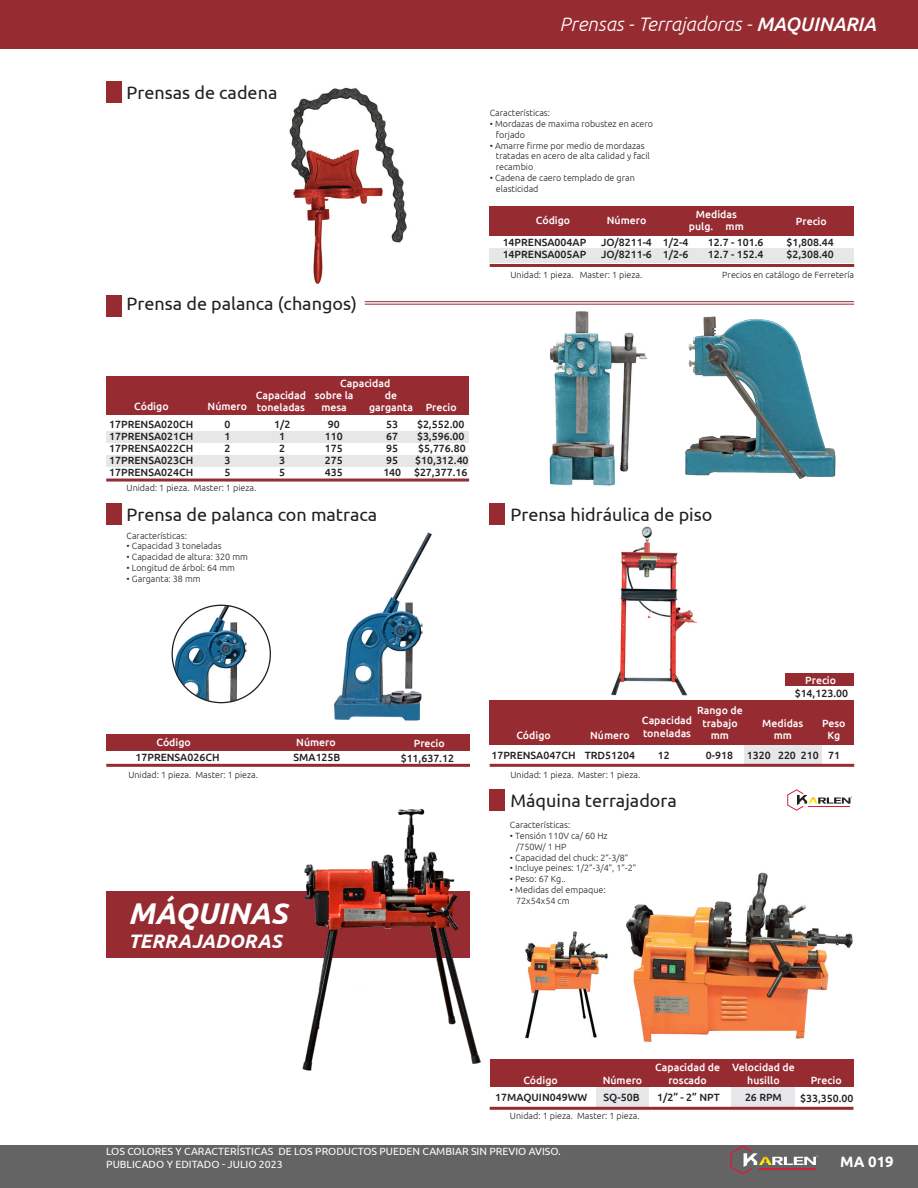
<style>
.page{position:relative;width:918px;height:1188px;background:#fff}
.page>*{position:absolute;margin:0;border:0;box-sizing:border-box;transform-origin:0 0}
.t1{font:italic 700 30px "Ubuntu";color:#fff}
.t2{font:italic 300 19.5px "Ubuntu";color:#fff}
.t3{font:italic 700 19.5px "Ubuntu";color:#fff}
.t4{font:18px "Ubuntu";color:#231f20}
.t5{font:700 15px "Ubuntu";color:#fff}
.t6{font:500 10.5px/12px "Ubuntu";color:#231f20}
.t7{font:500 10.5px/12.6px "Ubuntu";color:#fff;text-align:center}
.t8{font:10.5px/12.6px "Ubuntu";color:#fff}
.t9{font:300 9px/10.8px "Ubuntu";color:#231f20}
.s1{font-weight:500}
</style>
<div class="page">
<div style="left:0;top:0;width:918px;height:49px;background:#972b32"></div>
<div style="left:1px;top:1145px;width:917px;height:43px;background:#646465"></div>
<svg style="left:730px;top:1146px;width:88px;height:29px"></svg>
<hr style="left:365px;top:301px;width:489px;height:1px;background:#972b32">
<hr style="left:365px;top:304px;width:489px;height:1px;background:#972b32">
<img style="left:685px;top:316px;width:151px;height:163px">
<img style="left:549px;top:311px;width:98px;height:175px">
<hr style="left:106px;top:479px;width:363px;height:3px;background:#972b32">
<div style="left:106px;top:295px;width:15px;height:22px;background:#972b32"></div>
<div style="left:106px;top:376px;width:363px;height:39px;background:#972b32"></div>
<div style="left:106px;top:431px;width:363px;height:12px;background:#e6e7e9"></div>
<div style="left:106px;top:455px;width:363px;height:11px;background:#e6e7e9"></div>
<img style="left:289px;top:87px;width:118px;height:197px">
<div style="left:106px;top:81px;width:15px;height:22px;background:#972b32"></div>
<div style="left:490px;top:206px;width:364px;height:29px;background:#972b32"></div>
<div style="left:490px;top:248px;width:364px;height:15px;background:#e6e7e9"></div>
<hr style="left:490px;top:264px;width:364px;height:3px;background:#972b32">
<img style="left:611px;top:526px;width:86px;height:170px">
<img style="left:334px;top:532px;width:98px;height:189px">
<img style="left:172px;top:605px;width:98px;height:98px;border-radius:49px">
<div style="left:744px;top:745px;width:77px;height:19px;background:#e6e7e9"></div>
<hr style="left:490px;top:764px;width:364px;height:3px;background:#972b32">
<hr style="left:106px;top:764px;width:364px;height:3px;background:#972b32">
<div style="left:490px;top:700px;width:364px;height:45px;background:#972b32"></div>
<div style="left:786px;top:673px;width:68px;height:13px;background:#972b32"></div>
<div style="left:490px;top:503px;width:15px;height:22px;background:#972b32"></div>
<div style="left:106px;top:734px;width:364px;height:16px;background:#972b32"></div>
<div style="left:106px;top:503px;width:15px;height:22px;background:#972b32"></div>
<div style="left:596px;top:1088px;width:53px;height:19px;background:#e6e7e9"></div>
<div style="left:732px;top:1088px;width:63px;height:19px;background:#e6e7e9"></div>
<img style="left:626px;top:872px;width:227px;height:170px">
<img style="left:525px;top:931px;width:83px;height:107px">
<div style="left:490px;top:789px;width:15px;height:22px;background:#972b32"></div>
<div style="left:490px;top:1060px;width:363px;height:27px;background:#972b32"></div>
<hr style="left:490px;top:1107px;width:363px;height:3px;background:#972b32">
<svg style="left:787px;top:789px;width:65px;height:22px"></svg>
<div style="left:106px;top:891px;width:364px;height:67px;background:#972b32"></div>
<img style="left:302px;top:808px;width:178px;height:263px">
<h3 class="t4" style="left:127px;top:81px;width:152px">Prensas de cadena</h3>
<h3 class="t4" style="left:127px;top:293px;width:232px">Prensa de palanca (changos)</h3>
<h2 class="t2" style="left:560px;top:12px;width:318px">Prensas - Terrajadoras - <span class="s1">MAQUINARIA</span></h2>
<p class="t9" style="left:490px;top:107px;width:62px">Características:</p>
<p class="t9" style="left:496px;top:118px;width:159px;text-indent:-6px">• Mordazas de maxima robustez en acero forjado</p>
<p class="t9" style="left:496px;top:140px;width:155px;text-indent:-6px">• Amarre firme por medio de mordazas tratadas en acero de alta calidad y facil recambio</p>
<p class="t9" style="left:496px;top:172px;width:140px;text-indent:-6px">• Cadena de caero templado de gran elasticidad</p>
<p class="t7" style="left:536px;top:213px;width:36px">Código</p>
<p class="t7" style="left:607px;top:213px;width:41px">Número</p>
<p class="t7" style="left:796px;top:214px;width:32px">Precio</p>
<p class="t7" style="left:689px;top:207px;width:56px">Medidas pulg. mm</p>
<p class="t6" style="left:503px;top:235px;width:85px;line-height:12.6px">14PRENSA004AP<br>14PRENSA005AP</p>
<p class="t6" style="left:663px;top:236px;width:27px">1/2-4</p>
<p class="t6" style="left:708px;top:236px;width:57px">12.7 - 101.6</p>
<p class="t6" style="left:601px;top:235px;width:52px;line-height:12.6px">JO/8211-4<br>JO/8211-6</p>
<p class="t6" style="left:787px;top:235px;width:49px;line-height:12.6px">$1,808.44 $2,308.40</p>
<p class="t9" style="left:722px;top:269px;width:133px">Precios en catálogo de Ferretería</p>
<p class="t6" style="left:663px;top:248px;width:27px">1/2-6</p>
<p class="t6" style="left:708px;top:248px;width:57px">12.7 - 152.4</p>
<p class="t9" style="left:511px;top:269px;width:133px">Unidad: 1 pieza. Master: 1 pieza.</p>
<p class="t7" style="left:340px;top:376px;width:52px">Capacidad</p>
<p class="t7" style="left:315px;top:388px;width:40px">sobre la mesa</p>
<p class="t7" style="left:134px;top:399px;width:36px">Código</p>
<p class="t7" style="left:256px;top:388px;width:52px;text-align:left">Capacidad toneladas</p>
<p class="t7" style="left:208px;top:399px;width:41px">Número</p>
<p class="t7" style="left:369px;top:388px;width:45px">de garganta</p>
<p class="t7" style="left:426px;top:401px;width:32px">Precio</p>
<p class="t6" style="left:224px;top:418px;width:7px;text-align:justify">0<br>1<br>2<br>3<br>5</p>
<p class="t6" style="left:274px;top:418px;width:18px;text-align:center">1/2<br>1<br>2<br>3<br>5</p>
<p class="t6" style="left:325px;top:418px;width:19px">90<br>110<br>175<br>275<br>435</p>
<p class="t9" style="left:127px;top:482px;width:131px">Unidad: 1 pieza. Master: 1 pieza.</p>
<p class="t6" style="left:109px;top:418px;width:86px;text-align:justify">17PRENSA020CH 17PRENSA021CH 17PRENSA022CH 17PRENSA023CH 17PRENSA024CH</p>
<p class="t6" style="left:383px;top:418px;width:19px">53<br>67<br>95<br>95<br>140</p>
<h3 class="t4" style="left:127px;top:504px;width:252px">Prensa de palanca con matraca</h3>
<p class="t9" style="left:127px;top:530px;width:62px">Características:</p>
<p class="t9" style="left:127px;top:541px;width:97px">• Capacidad 3 toneladas</p>
<p class="t9" style="left:127px;top:551px;width:123px">• Capacidad de altura: 320 mm</p>
<p class="t9" style="left:127px;top:562px;width:110px">• Longitud de árbol: 64 mm</p>
<p class="t9" style="left:127px;top:573px;width:76px">• Garganta: 38 mm</p>
<p class="t6" style="left:414px;top:418px;width:56px;text-align:center">$2,552.00 $3,596.00 $5,776.80 $10,312.40 $27,377.16</p>
<h3 class="t4" style="left:511px;top:503px;width:203px">Prensa hidráulica de piso</h3>
<p class="t7" style="left:805px;top:674px;width:32px">Precio</p>
<p class="t6" style="left:795px;top:687px;width:55px">$14,123.00</p>
<p class="t7" style="left:156px;top:735px;width:36px">Código</p>
<p class="t7" style="left:296px;top:735px;width:41px">Número</p>
<p class="t7" style="left:414px;top:736px;width:32px">Precio</p>
<p class="t7" style="left:516px;top:729px;width:36px">Código</p>
<p class="t7" style="left:642px;top:714px;width:52px;text-align:left">Capacidad toneladas</p>
<p class="t7" style="left:697px;top:704px;width:47px">Rango de trabajo</p>
<p class="t7" style="left:590px;top:729px;width:41px">Número</p>
<p class="t7" style="left:711px;top:729px;width:20px">mm</p>
<p class="t7" style="left:762px;top:716px;width:43px">Medidas mm</p>
<p class="t7" style="left:822px;top:716px;width:25px">Peso<br>Kg</p>
<p class="t6" style="left:136px;top:751px;width:86px">17PRENSA026CH</p>
<p class="t6" style="left:294px;top:751px;width:48px">SMA125B</p>
<p class="t6" style="left:401px;top:752px;width:55px">$11,637.12</p>
<p class="t6" style="left:491px;top:749px;width:86px">17PRENSA047CH</p>
<p class="t6" style="left:828px;top:749px;width:13px">71</p>
<p class="t6" style="left:585px;top:749px;width:52px">TRD51204</p>
<p class="t6" style="left:658px;top:749px;width:13px">12</p>
<p class="t6" style="left:706px;top:749px;width:29px">0-918</p>
<p class="t6" style="left:747px;top:749px;width:73px">1320 220 210</p>
<p class="t9" style="left:128px;top:769px;width:131px">Unidad: 1 pieza. Master: 1 pieza.</p>
<p class="t9" style="left:511px;top:769px;width:131px">Unidad: 1 pieza. Master: 1 pieza.</p>
<h1 class="t1" style="left:128px;top:895px;width:161px">MÁQUINAS</h1>
<h2 class="t3" style="left:128px;top:929px;width:155px">TERRAJADORAS</h2>
<h3 class="t4" style="left:511px;top:789px;width:168px">Máquina terrajadora</h3>
<p class="t9" style="left:510px;top:819px;width:62px">Características:</p>
<p class="t9" style="left:516px;top:830px;width:93px;text-indent:-6px">• Tensión 110V ca/ 60 Hz /750W/ 1 HP</p>
<p class="t9" style="left:510px;top:852px;width:120px">• Capacidad del chuck: 2”-3/8”</p>
<p class="t9" style="left:510px;top:862px;width:128px">• Incluye peines: 1/2”-3/4”, 1”-2”</p>
<p class="t9" style="left:510px;top:873px;width:57px">• Peso: 67 Kg..</p>
<p class="t9" style="left:516px;top:884px;width:91px;text-indent:-6px">• Medidas del empaque:<br>72x54x54 cm</p>
<p class="t7" style="left:523px;top:1073px;width:36px">Código</p>
<p class="t7" style="left:603px;top:1073px;width:41px">Número</p>
<p class="t6" style="left:495px;top:1091px;width:94px">17MAQUIN049WW</p>
<p class="t6" style="left:604px;top:1091px;width:38px">SQ-50B</p>
<p class="t9" style="left:510px;top:1111px;width:131px">Unidad: 1 pieza. Master: 1 pieza.</p>
<p class="t7" style="left:655px;top:1061px;width:66px">Capacidad de roscado</p>
<p class="t7" style="left:732px;top:1061px;width:64px">Velocidad de husillo</p>
<p class="t7" style="left:811px;top:1074px;width:32px">Precio</p>
<p class="t6" style="left:657px;top:1091px;width:64px">1/2” - 2” NPT</p>
<p class="t6" style="left:745px;top:1091px;width:38px">26 RPM</p>
<p class="t6" style="left:800px;top:1092px;width:55px">$33,350.00</p>
<p class="t8" style="left:106px;top:1145px;width:456px">LOS COLORES Y CARACTERÍSTICAS DE LOS PRODUCTOS PUEDEN CAMBIAR SIN PREVIO AVISO.<br>PUBLICADO Y EDITADO - JULIO 2023</p>
<h3 class="t5" style="left:840px;top:1152px;width:55px">MA 019</h3>
</div>
